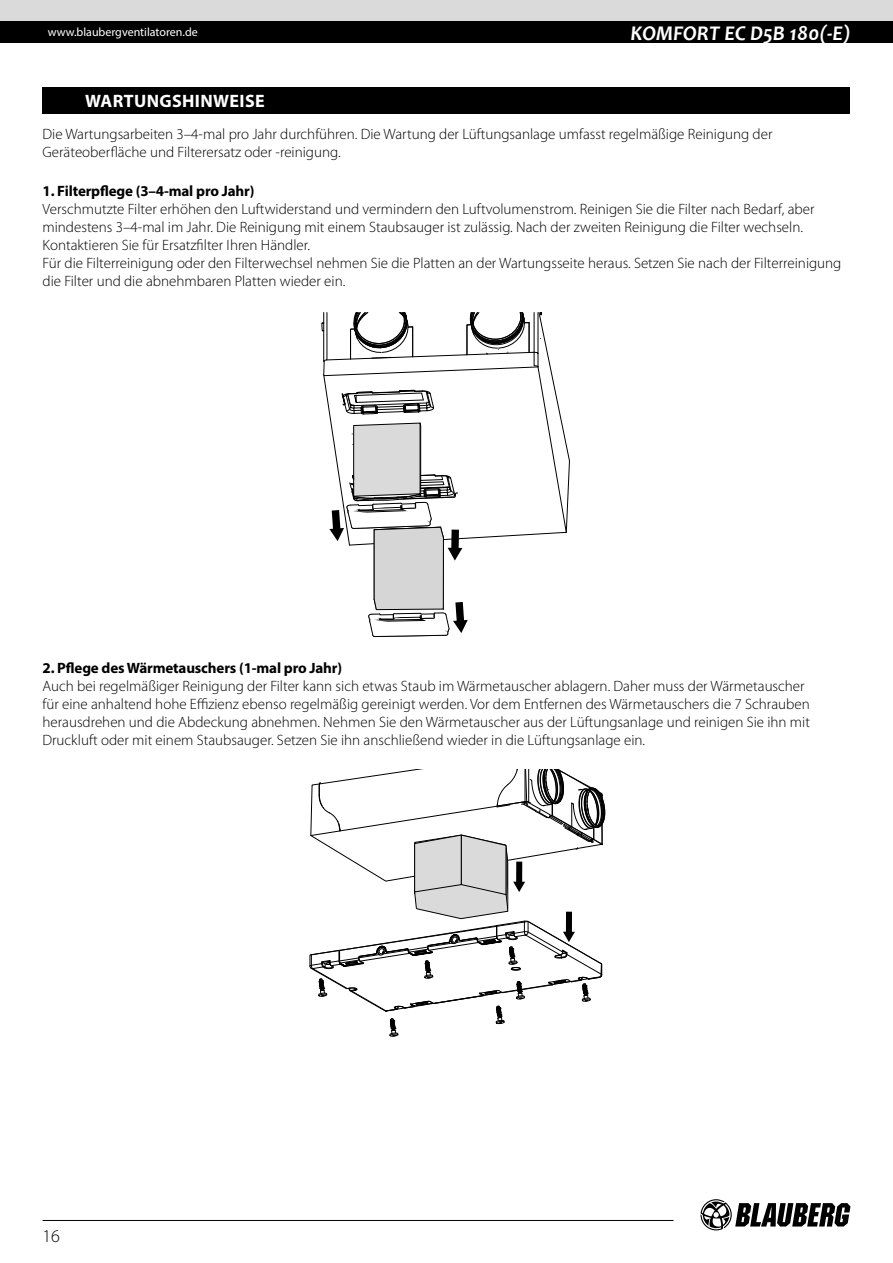
<style>
.page{position:relative;width:893px;height:1263px;background:#fff}
.page>*{position:absolute;margin:0;border:0;box-sizing:border-box;transform-origin:0 0}
.t1{font:italic 700 21px "Candara";color:#fff}
.t2{font:700 18px "Myriad Pro";letter-spacing:.02em;color:#fff}
.t3{font:300 18px "Myriad Pro";color:#000}
.t4{font:300 15px/18px "Myriad Pro";color:#000}
.t5{font:700 15px "Myriad Pro";letter-spacing:-.01em;color:#000}
.t6{font:12px "Myriad Pro";color:#fff}
</style>
<div class="page">
<div style="left:43px;top:87px;width:807px;height:27px;background:#000"></div>
<svg style="left:321px;top:312px;width:249px;height:325px"></svg>
<svg style="left:309px;top:770px;width:296px;height:267px"></svg>
<div style="left:0;top:0;width:893px;height:21px;background:#dadada"></div>
<div style="left:0;top:21px;width:893px;height:22px;background:#000"></div>
<svg style="left:700px;top:1199px;width:150px;height:31px"></svg>
<hr style="left:43px;top:1220px;width:631px;height:1px;background:#000">
<p class="t6" style="left:48px;top:25px;width:152px">www.blaubergventilatoren.de</p>
<h1 class="t1" style="left:630px;top:20px;width:222px">KOMFORT EC D5B 180(-E)</h1>
<p class="t2" style="left:85px;top:89px;width:181px">WARTUNGSHINWEISE</p>
<p class="t4" style="left:43px;top:125px;width:731px">Die Wartungsarbeiten 3–4-mal pro Jahr durchführen. Die Wartung der Lüftungsanlage umfasst regelmäßige Reinigung der<br>Geräteoberfläche und Filterersatz oder -reinigung.</p>
<p class="t5" style="left:43px;top:182px;width:213px">1. Filterpflege (3–4-mal pro Jahr)</p>
<p class="t4" style="left:43px;top:201px;width:800px">Verschmutzte Filter erhöhen den Luftwiderstand und vermindern den Luftvolumenstrom. Reinigen Sie die Filter nach Bedarf, aber mindestens 3–4-mal im Jahr. Die Reinigung mit einem Staubsauger ist zulässig. Nach der zweiten Reinigung die Filter wechseln.<br>Kontaktieren Sie für Ersatzfilter Ihren Händler.<br>Für die Filterreinigung oder den Filterwechsel nehmen Sie die Platten an der Wartungsseite heraus. Setzen Sie nach der Filterreinigung die Filter und die abnehmbaren Platten wieder ein.</p>
<p class="t5" style="left:43px;top:658px;width:301px">2. Pflege des Wärmetauschers (1-mal pro Jahr)</p>
<p class="t4" style="left:43px;top:677px;width:769px">Auch bei regelmäßiger Reinigung der Filter kann sich etwas Staub im Wärmetauscher ablagern. Daher muss der Wärmetauscher für eine anhaltend hohe Effizienz ebenso regelmäßig gereinigt werden. Vor dem Entfernen des Wärmetauschers die 7 Schrauben herausdrehen und die Abdeckung abnehmen. Nehmen Sie den Wärmetauscher aus der Lüftungsanlage und reinigen Sie ihn mit Druckluft oder mit einem Staubsauger. Setzen Sie ihn anschließend wieder in die Lüftungsanlage ein.</p>
<p class="t3" style="left:43px;top:1226px;width:19px">16</p>
</div>
